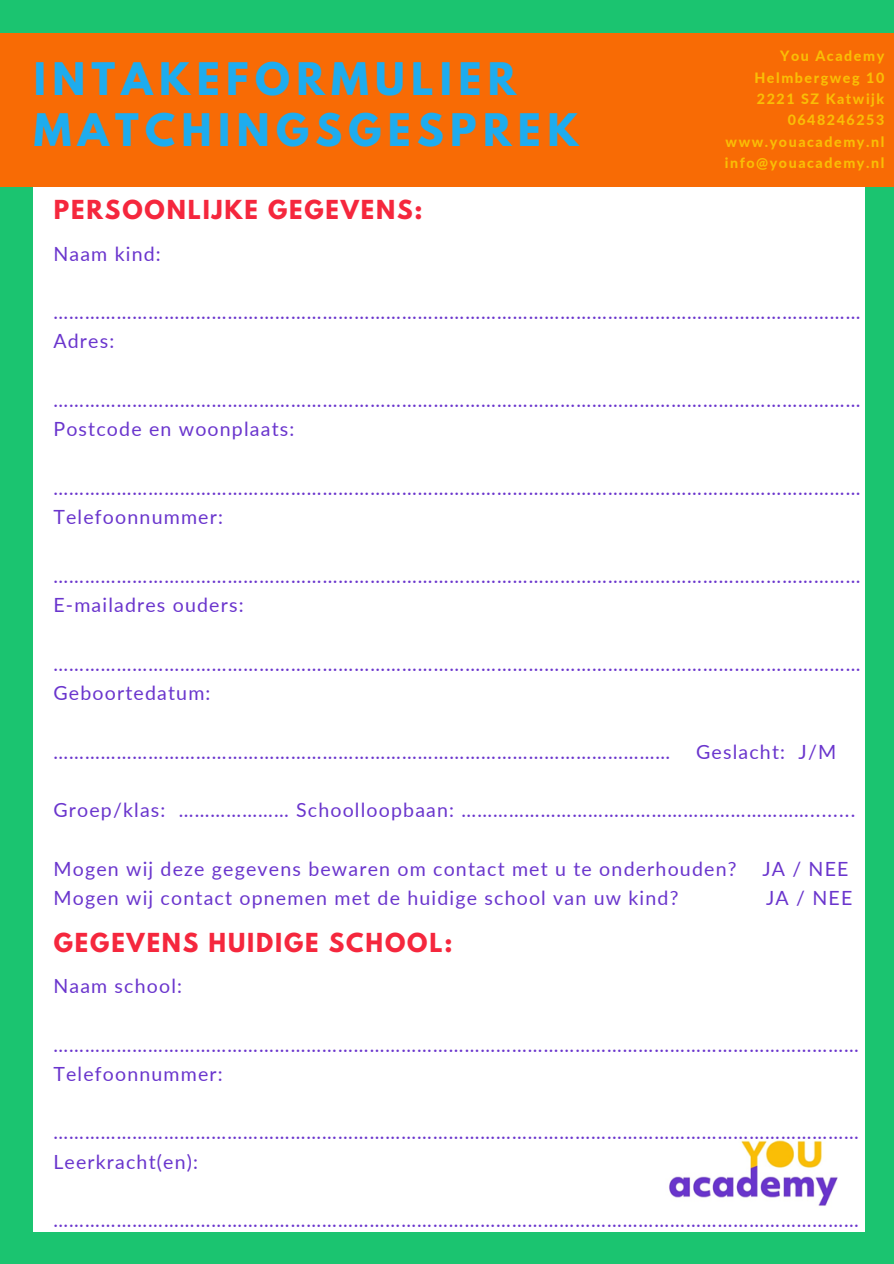
<style>
.page{position:relative;width:894px;height:1264px;background:#fff}
.page>*{position:absolute;margin:0;border:0;box-sizing:border-box;transform-origin:0 0}
.t1{font:700 39.75px/50.7px "League Spartan";letter-spacing:.16em;color:#1eacee}
.t2{font:700 23.25px "League Spartan";letter-spacing:.08em;color:#f5273d}
.t3{font:19.5px "Lato";letter-spacing:.06em;color:#6a35cd}
.t4{font:800 14.25px "Lato";letter-spacing:.11em;color:#fabe06}
</style>
<div class="page">
<div style="left:0;top:0;width:893px;height:1263px;background:#1bc470"></div>
<div style="left:34px;top:33px;width:830px;height:1198px;background:#fff"></div>
<img style="left:669px;top:1140px;width:169px;height:66px">
<div style="left:0;top:33px;width:893px;height:153px;background:#f86b05"></div>
<p class="t1" style="left:34px;top:59px;width:546px">INTAKEFORMULIER<br>MATCHINGSGESPREK</p>
<p class="t2" style="left:54px;top:198px;width:370px">PERSOONLIJKE GEGEVENS:</p>
<p class="t3" style="left:53px;top:241px;width:109px">Naam kind:</p>
<p class="t4" style="left:779px;top:47px;width:106px">You Academy</p>
<p class="t4" style="left:754px;top:69px;width:131px">Helmbergweg 10</p>
<p class="t4" style="left:756px;top:90px;width:129px">2221 SZ Katwijk</p>
<p class="t4" style="left:787px;top:111px;width:98px">0648246253</p>
<p class="t4" style="left:725px;top:133px;width:160px">www.youacademy.nl</p>
<p class="t4" style="left:724px;top:154px;width:161px">info@youacademy.nl</p>
<p class="t3" style="left:53px;top:300px;width:808px">………………………………………………………………………………………………………………………………………</p>
<p class="t3" style="left:53px;top:329px;width:62px">Adres:</p>
<p class="t3" style="left:53px;top:388px;width:808px">………………………………………………………………………………………………………………………………………</p>
<p class="t3" style="left:53px;top:417px;width:242px">Postcode en woonplaats:</p>
<p class="t3" style="left:53px;top:475px;width:808px">………………………………………………………………………………………………………………………………………</p>
<p class="t3" style="left:53px;top:505px;width:171px">Telefoonnummer:</p>
<p class="t3" style="left:53px;top:563px;width:808px">………………………………………………………………………………………………………………………………………</p>
<p class="t3" style="left:53px;top:593px;width:192px">E-mailadres ouders:</p>
<p class="t3" style="left:53px;top:651px;width:808px">………………………………………………………………………………………………………………………………………</p>
<p class="t3" style="left:53px;top:680px;width:158px">Geboortedatum:</p>
<p class="t3" style="left:53px;top:739px;width:618px">………………………………………………………………………………………………………</p>
<p class="t3" style="left:696px;top:739px;width:142px">Geslacht: J/M</p>
<p class="t3" style="left:53px;top:797px;width:803px">Groep/klas: ………………… Schoolloopbaan: …………………………………………………………........</p>
<p class="t3" style="left:53px;top:856px;width:684px">Mogen wij deze gegevens bewaren om contact met u te onderhouden?</p>
<p class="t3" style="left:762px;top:856px;width:88px">JA / NEE</p>
<p class="t3" style="left:53px;top:885px;width:626px">Mogen wij contact opnemen met de huidige school van uw kind?</p>
<p class="t3" style="left:766px;top:885px;width:88px">JA / NEE</p>
<p class="t2" style="left:54px;top:931px;width:400px">GEGEVENS HUIDIGE SCHOOL:</p>
<p class="t3" style="left:53px;top:973px;width:130px">Naam school:</p>
<p class="t3" style="left:53px;top:1032px;width:806px">………………………………………………………………………………………………………………………………………</p>
<p class="t3" style="left:53px;top:1061px;width:171px">Telefoonnummer:</p>
<p class="t3" style="left:53px;top:1120px;width:806px">………………………………………………………………………………………………………………………………………</p>
<p class="t3" style="left:53px;top:1149px;width:146px">Leerkracht(en):</p>
<p class="t3" style="left:53px;top:1207px;width:806px">………………………………………………………………………………………………………………………………………</p>
</div>
